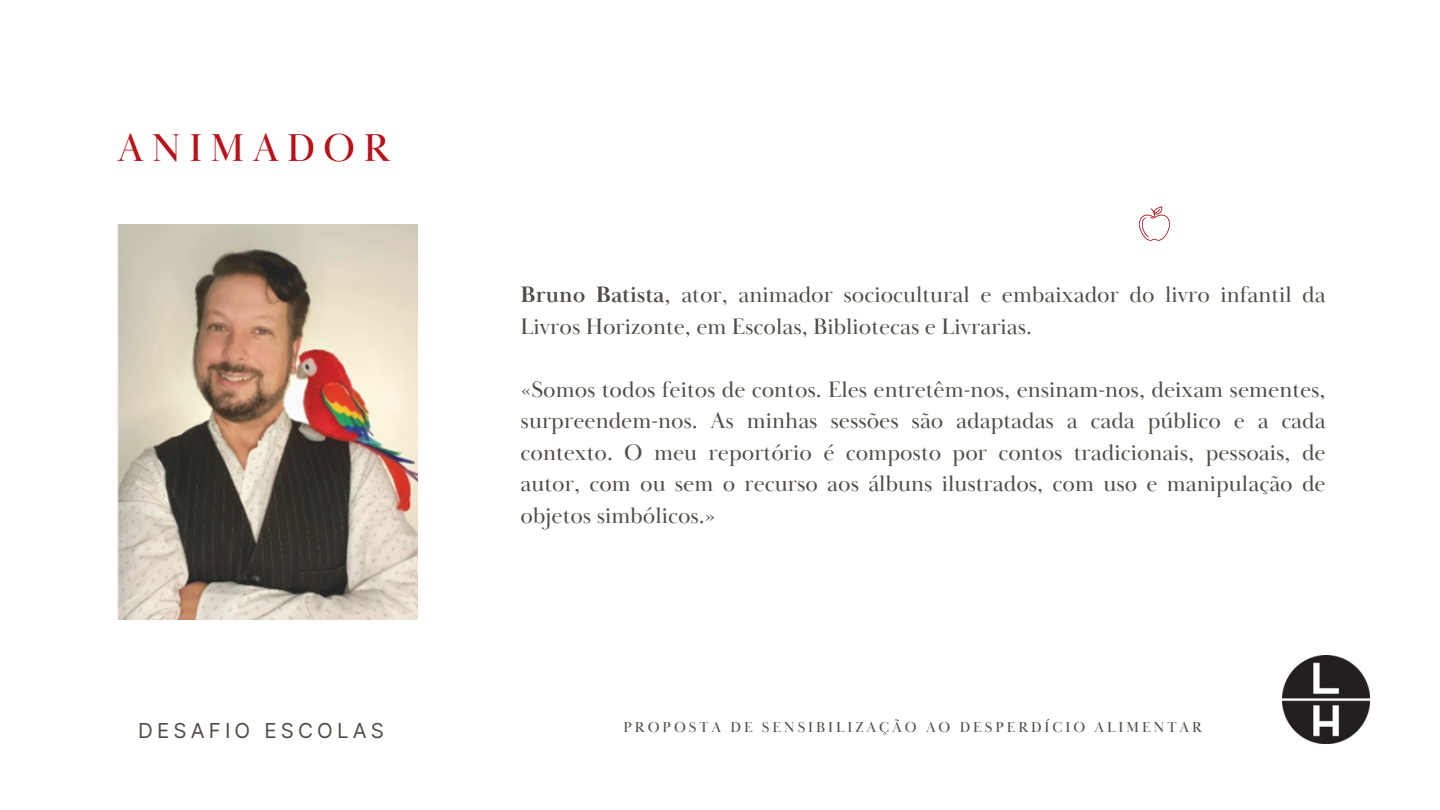
<style>
.page{position:relative;width:1440px;height:810px;background:#fff}
.page>*{position:absolute;margin:0;border:0;box-sizing:border-box;transform-origin:0 0}
.t1{font:40px "Baskerville Display PT";letter-spacing:.2em;color:#ba1118}
.t2{font:23px/31.5px "Baskerville Display PT";color:#504c44}
.t3{font:20.6px "Inter";letter-spacing:.2em;color:#504c44}
.t4{font:14.8px "Baskerville Display PT";letter-spacing:.2em;color:#504c44}
.s1{font-weight:700}
</style>
<div class="page">
<img style="left:117px;top:224px;width:300px;height:395px">
<svg style="left:1139px;top:206px;width:31px;height:35px"></svg>
<img style="left:1282px;top:656px;width:88px;height:87px">
<p class="t1" style="left:117px;top:124px;width:274px">ANIMADOR</p>
<p class="t2" style="left:521px;top:280px;width:807px"><span class="s1">Bruno Batista,</span> ator, animador sociocultural e embaixador do livro infantil da<br>Livros Horizonte, em Escolas, Bibliotecas e Livrarias.</p>
<p class="t2" style="left:521px;top:375px;width:807px;text-align:justify">«Somos todos feitos de contos. Eles entretêm-nos, ensinam-nos, deixam sementes, surpreendem-nos. As minhas sessões são adaptadas a cada público e a cada contexto. O meu reportório é composto por contos tradicionais, pessoais, de autor, com ou sem o recurso aos álbuns ilustrados, com uso e manipulação de objetos simbólicos.»</p>
<p class="t3" style="left:138px;top:718px;width:247px">DESAFIO ESCOLAS</p>
<p class="t4" style="left:623px;top:719px;width:580px">PROPOSTA DE SENSIBILIZAÇÃO AO DESPERDÍCIO ALIMENTAR</p>
</div>
